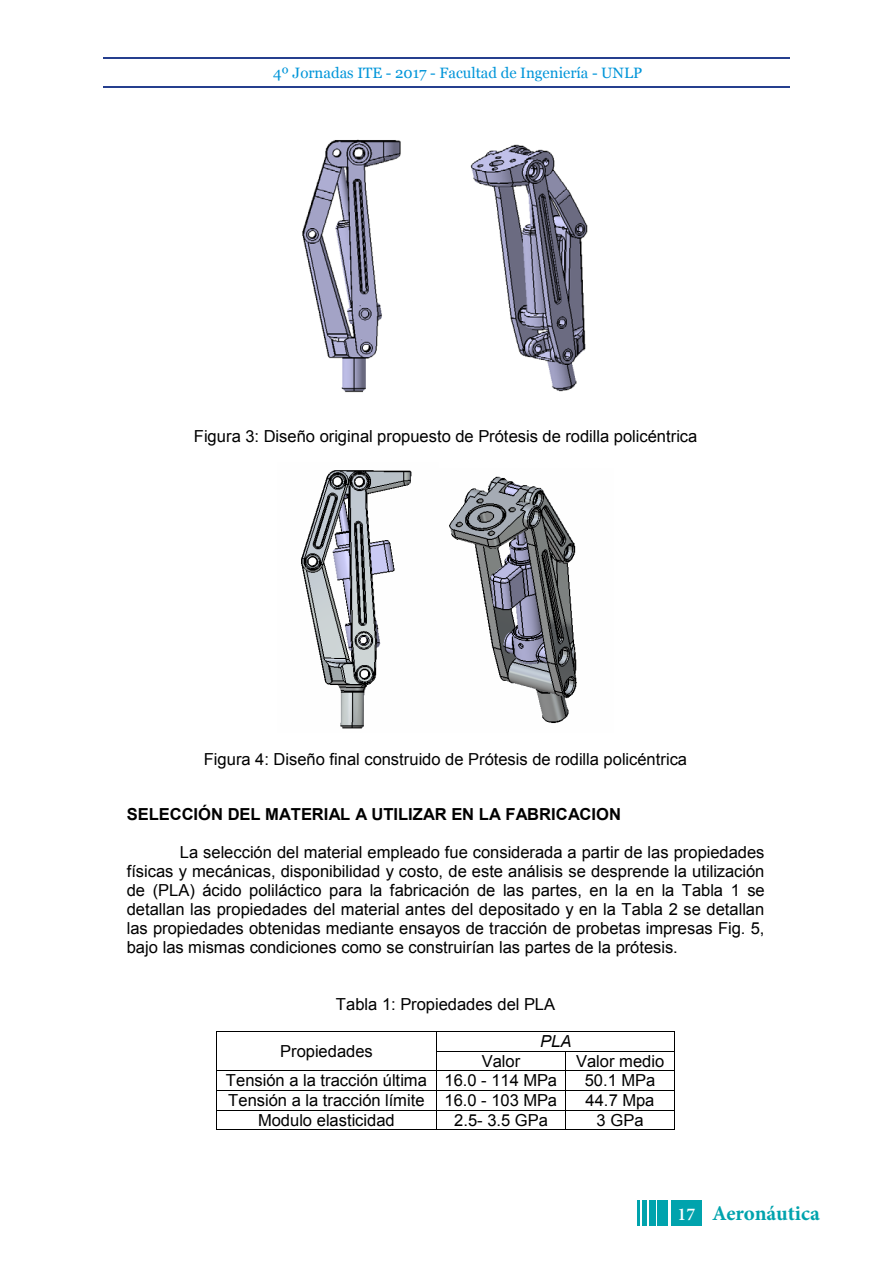
<style>
.page{position:relative;width:893px;height:1263px;background:#fff}
.page>*{position:absolute;margin:0;border:0;box-sizing:border-box;transform-origin:0 0}
.t1{font:700 21px "Minion Pro";letter-spacing:-.005em;color:#00a3ad}
.t2{font:16.5px/18.9px "Arial";color:#000;text-align:justify}
.t3{font:700 16.5px "Arial";letter-spacing:-.005em;color:#000}
.t4{font:italic 16.5px "Arial";color:#000}
.t5{font:15px "Georgia";color:#0095d9}
.s1{font-weight:600;font-size:18px;color:#fff}
</style>
<div class="page">
<div style="left:671px;top:1200px;width:31px;height:26px;background:#00a3ad"></div>
<div style="left:658px;top:1200px;width:10px;height:26px;background:#00a3ad"></div>
<div style="left:649px;top:1200px;width:6px;height:26px;background:#00a3ad"></div>
<div style="left:642px;top:1200px;width:5px;height:26px;background:#00a3ad"></div>
<hr style="left:638px;top:1200px;width:2px;height:26px;background:#00a3ad">
<hr style="left:103px;top:57px;width:687px;height:1px;background:#253f8e">
<hr style="left:103px;top:87px;width:687px;height:1px;background:#253f8e">
<img style="left:302px;top:139px;width:286px;height:254px">
<img style="left:301px;top:470px;width:111px;height:259px">
<img style="left:449px;top:476px;width:128px;height:248px">
<hr style="left:217px;top:1031px;width:219px;height:1px;background:#000">
<hr style="left:437px;top:1031px;width:237px;height:1px;background:#000">
<hr style="left:437px;top:1051px;width:128px;height:1px;background:#000">
<hr style="left:566px;top:1051px;width:108px;height:1px;background:#000">
<hr style="left:217px;top:1070px;width:219px;height:1px;background:#000">
<hr style="left:437px;top:1070px;width:128px;height:1px;background:#000">
<hr style="left:566px;top:1070px;width:108px;height:1px;background:#000">
<hr style="left:217px;top:1090px;width:219px;height:1px;background:#000">
<hr style="left:437px;top:1090px;width:128px;height:1px;background:#000">
<hr style="left:566px;top:1090px;width:108px;height:1px;background:#000">
<hr style="left:217px;top:1110px;width:219px;height:1px;background:#000">
<hr style="left:437px;top:1110px;width:128px;height:1px;background:#000">
<hr style="left:566px;top:1110px;width:108px;height:1px;background:#000">
<svg style="left:216px;top:1031px;width:1px;height:99px"></svg>
<hr style="left:217px;top:1129px;width:219px;height:1px;background:#000">
<svg style="left:436px;top:1031px;width:1px;height:99px"></svg>
<hr style="left:437px;top:1129px;width:128px;height:1px;background:#000">
<svg style="left:565px;top:1051px;width:1px;height:79px"></svg>
<hr style="left:566px;top:1129px;width:108px;height:1px;background:#000">
<svg style="left:674px;top:1031px;width:1px;height:99px"></svg>
<p class="t5" style="left:273px;top:64px;width:371px">4º Jornadas ITE - 2017 - Facultad de Ingeniería - UNLP</p>
<p class="t2" style="left:194px;top:426px;width:505px">Figura 3: Diseño original propuesto de Prótesis de rodilla policéntrica</p>
<p class="t2" style="left:204px;top:750px;width:485px">Figura 4: Diseño final construido de Prótesis de rodilla policéntrica</p>
<p class="t3" style="left:127px;top:803px;width:496px">SELECCIÓN DEL MATERIAL A UTILIZAR EN LA FABRICACION</p>
<p class="t2" style="left:127px;top:843px;width:639px;text-indent:53px">La selección del material empleado fue considerada a partir de las propiedades físicas y mecánicas, disponibilidad y costo, de este análisis se desprende la utilización de (PLA) ácido poliláctico para la fabricación de las partes, en la en la Tabla 1 se detallan las propiedades del material antes del depositado y en la Tabla 2 se detallan las propiedades obtenidas mediante ensayos de tracción de probetas impresas Fig. 5, bajo las mismas condiciones como se construirían las partes de la prótesis.</p>
<p class="t2" style="left:336px;top:995px;width:221px">Tabla 1: Propiedades del PLA</p>
<p class="t2" style="left:280px;top:1042px;width:94px">Propiedades</p>
<p class="t4" style="left:540px;top:1030px;width:33px">PLA</p>
<p class="t2" style="left:482px;top:1052px;width:40px">Valor</p>
<p class="t2" style="left:576px;top:1052px;width:90px">Valor medio</p>
<p class="t2" style="left:226px;top:1071px;width:333px">Tensión a la tracción última 16.0 - 114 MPa</p>
<p class="t2" style="left:585px;top:1071px;width:72px">50.1 MPa</p>
<p class="t2" style="left:228px;top:1091px;width:330px">Tensión a la tracción límite 16.0 - 103 MPa</p>
<p class="t2" style="left:586px;top:1091px;width:70px">44.7 Mpa</p>
<p class="t2" style="left:258px;top:1111px;width:138px">Modulo elasticidad</p>
<p class="t2" style="left:454px;top:1111px;width:95px">2.5- 3.5 GPa</p>
<p class="t2" style="left:597px;top:1111px;width:49px">3 GPa</p>
<p class="t1" style="left:677px;top:1198px;width:144px"><span class="s1">17</span> Aeronáutica</p>
</div>
